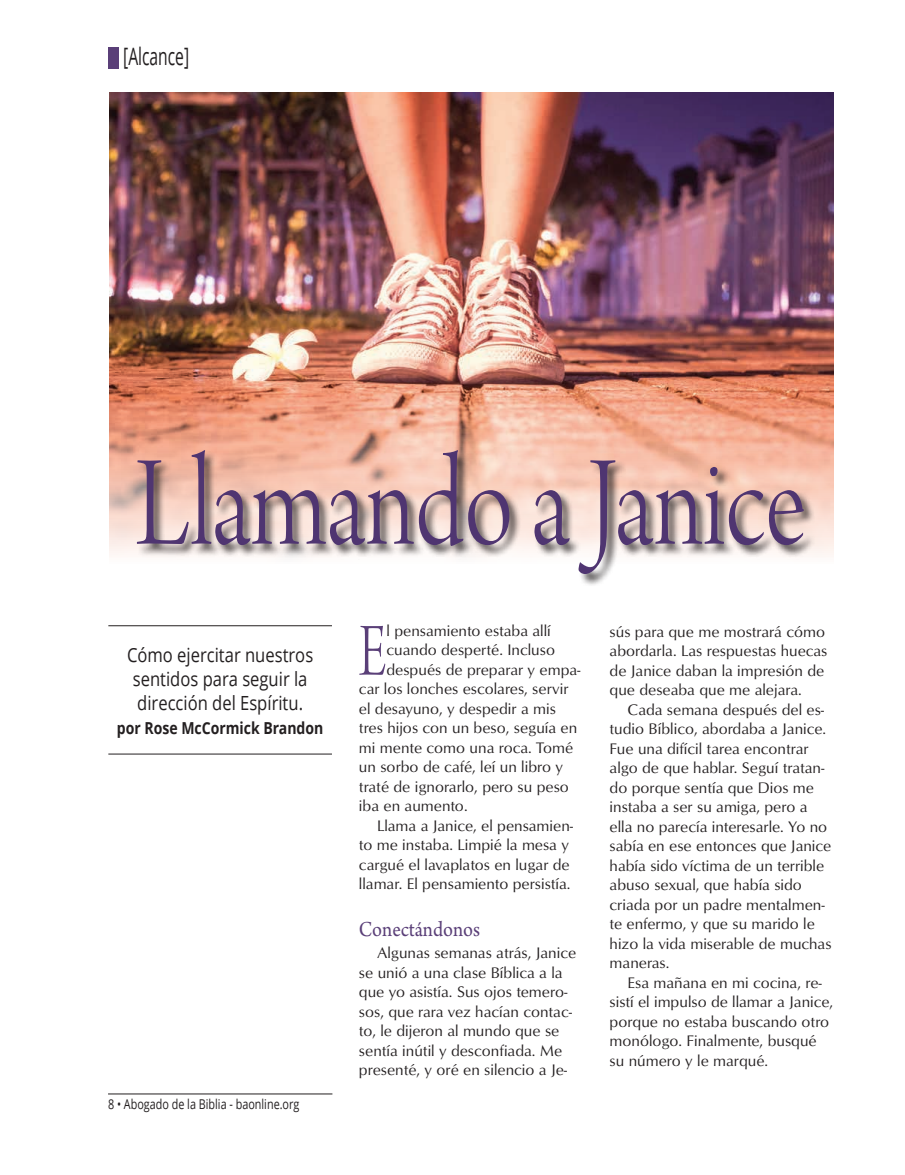
<style>
.page{position:relative;width:905px;height:1175px;background:#fff}
.page>*{position:absolute;margin:0;border:0;box-sizing:border-box;transform-origin:0 0}
.Article_-_Title_-_Ar{font:135px "Arno Pro Light Display";color:#4f3571;scale:.8 1}
.Article_-_Main_text{font:79.05px "Arno Pro Light Display";color:#5a3f78;scale:.7 1}
.Article_-_Header{font:24px "Open Sans";color:#231f20;scale:.65 1}
.Article_-_Subhead{font:22.5px "Arno Pro";color:#5a3f78;scale:.9 1}
.Article_-_Tagline{font:19.5px/24px "Open Sans";color:#231f20;scale:.85 1}
.Article_-_Tagline-2{font:700 16.5px "Open Sans";color:#231f20;scale:.85 1}
.Article_-_Main_text-2{font:15.75px/19.5px "Optimum Roman DTC";color:#231f20}
.t1{font:13.5px "Open Sans";color:#231f20;scale:.8 1}
</style>
<div class="page">
<hr style="left:108px;top:1093px;width:224px;height:1px;background:#231f20">
<hr style="left:108px;top:625px;width:224px;height:1px;background:#231f20">
<hr style="left:108px;top:753px;width:224px;height:1px;background:#231f20">
<div style="left:108px;top:47px;width:11px;height:21px;background:#5a3f78"></div>
<img style="left:110px;top:93px;width:723px;height:464px">
<div style="left:137px;top:450px;width:678px;height:137px;background:#231f20;opacity:.75"></div>
<p class="Article_-_Header" style="left:123px;top:40px;width:103px">[Alcance]</p>
<p class="Article_-_Title_-_Ar" style="left:135px;top:430px;width:840px">Llamando a Janice</p>
<p class="Article_-_Tagline" style="left:127px;top:642px;width:220px">Cómo ejercitar nuestros sentidos para seguir la dirección del Espíritu.</p>
<p class="Article_-_Tagline-2" style="left:117px;top:719px;width:244px">por Rose McCormick Brandon</p>
<p class="t1" style="left:108px;top:1094px;width:241px">8 • Abogado de la Biblia - baonline.org</p>
<p class="Article_-_Main_text" style="left:359px;top:608px;width:41px">E</p>
<p class="Article_-_Main_text-2" style="left:386px;top:620px;width:166px">l pensamiento estaba allí</p>
<p class="Article_-_Main_text-2" style="left:386px;top:639px;width:170px">cuando desperté. Incluso</p>
<p class="Article_-_Main_text-2" style="left:386px;top:659px;width:196px">después de preparar y empa-</p>
<p class="Article_-_Main_text-2" style="left:359px;top:678px;width:211px">car los lonches escolares, servir</p>
<p class="Article_-_Main_text-2" style="left:359px;top:698px;width:198px">el desayuno, y despedir a mis</p>
<p class="Article_-_Main_text-2" style="left:359px;top:717px;width:220px">tres hijos con un beso, seguía en</p>
<p class="Article_-_Main_text-2" style="left:359px;top:737px;width:216px">mi mente como una roca. Tomé</p>
<p class="Article_-_Main_text-2" style="left:359px;top:756px;width:206px">un sorbo de café, leí un libro y</p>
<p class="Article_-_Main_text-2" style="left:359px;top:776px;width:211px">traté de ignorarlo, pero su peso</p>
<p class="Article_-_Main_text-2" style="left:359px;top:795px;width:110px">iba en aumento.</p>
<p class="Article_-_Main_text-2" style="left:359px;top:815px;width:216px;text-indent:18px">Llama a Janice, el pensamien&shy;to me instaba. Limpié la mesa y cargué el lavaplatos en lugar de llamar. El pensamiento persistía.</p>
<p class="Article_-_Subhead" style="left:359px;top:916px;width:136px">Conectándonos</p>
<p class="Article_-_Main_text-2" style="left:359px;top:942px;width:219px;text-indent:18px">Algunas semanas atrás, Janice se unió a una clase Bíblica a la que yo asistía. Sus ojos temero&shy;sos, que rara vez hacían contac&shy;to, le dijeron al mundo que se sentía inútil y desconfiada. Me presenté, y oré en silencio a Je-</p>
<p class="Article_-_Main_text-2" style="left:609px;top:621px;width:219px">sús para que me mostrará cómo abordarla. Las respuestas huecas de Janice daban la impresión de que deseaba que me alejara.</p>
<p class="Article_-_Main_text-2" style="left:609px;top:699px;width:223px;text-indent:18px">Cada semana después del es&shy;tudio Bíblico, abordaba a Janice.<br>Fue una difícil tarea encontrar algo de que hablar. Seguí tratan&shy;do porque sentía que Dios me instaba a ser su amiga, pero a ella no parecía interesarle. Yo no sabía en ese entonces que Janice había sido víctima de un terrible abuso sexual, que había sido criada por un padre mentalmen&shy;te enfermo, y que su marido le hizo la vida miserable de muchas maneras.</p>
<p class="Article_-_Main_text-2" style="left:609px;top:972px;width:225px;text-indent:18px">Esa mañana en mi cocina, re&shy;sistí el impulso de llamar a Janice, porque no estaba buscando otro monólogo. Finalmente, busqué su número y le marqué.</p>
</div>
